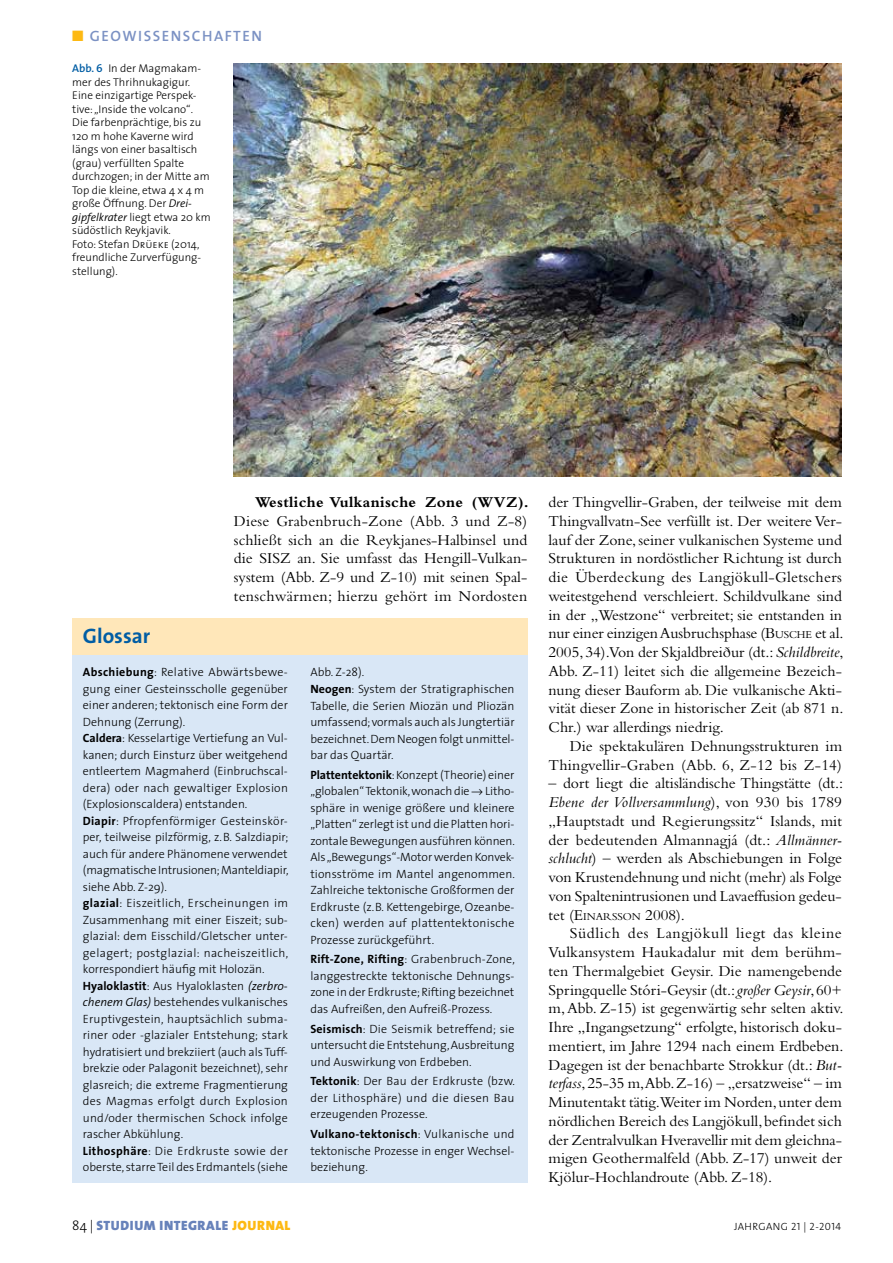
<style>
.page{position:relative;width:893px;height:1263px;background:#fff}
.page>*{position:absolute;margin:0;border:0;box-sizing:border-box;transform-origin:0 0}
.t1{font:700 21px "The Sans";color:#005da4}
.t2{font:15.75px/18.8px "Bembo";color:#000;text-align:justify}
.t3{font:700 15.75px "Bembo";letter-spacing:.02em;color:#000}
.t4{font:600 15px "The Sans";letter-spacing:.1em;color:#7b91c3}
.t5{font:900 13.5px "The Sans";letter-spacing:.04em;color:#6782ba}
.t6{font:300 12px/16.5px "The Sans";color:#000;text-align:justify}
.t7{font:300 11.25px/13.5px "The Sans";color:#000}
.t8{font:10.95px "Bembo";color:#000}
.t9{font:10.5px "The Sans Light Caps";letter-spacing:.04em;color:#000}
.s1{color:#fdb913}
.s2{font-weight:600;color:#005da4}
.s3{font-style:italic}
.s4{font-family:"The Sans Light Caps";font-weight:400}
.s5{font-weight:700}
.s6{font-style:inherit}
.s7{font-size:10.95px}
.s8{font-size:15.75px}
.s9{font-weight:300;color:#000}
</style>
<div class="page">
<img style="left:234px;top:64px;width:608px;height:412px">
<div style="left:72px;top:619px;width:455px;height:36px;background:#ffe7b9"></div>
<div style="left:72px;top:655px;width:455px;height:527px;background:#d9e7f6"></div>
<p class="t4" style="left:72px;top:24px;width:191px"><span class="s1">■</span> GEOWISSENSCHAFTEN</p>
<p class="t7" style="left:72px;top:61px;width:140px"><span class="s2">Abb. 6</span> In der Magmakam&shy;mer des Thrihnukagigur.<br>Eine einzigartige Perspek&shy;tive: „Inside the volcano“.<br>Die farbenprächtige, bis zu<br>120 m hohe Kaverne wird längs von einer basaltisch (grau) verfüllten Spalte durchzogen; in der Mitte am<br>Top die kleine, etwa 4 x 4 m große Öffnung. Der <span class="s3">Drei&shy;gipfelkrater</span> liegt etwa 20 km südöstlich Reykjavik.<br>Foto: Stefan <span class="s4">Drüeke</span> (2014, freundliche Zurverfügung&shy;stellung).</p>
<h2 class="t3" style="left:255px;top:493px;width:275px">Westliche Vulkanische Zone (WVZ).</h2>
<h2 class="t2" style="left:234px;top:511px;width:295px">Diese Grabenbruch-Zone (Abb. 3 und Z-8) schließt sich an die Reykjanes-Halbinsel und die SISZ an. Sie umfasst das Hengill-Vulkan&shy;system (Abb. Z-9 und Z-10) mit seinen Spal&shy;tenschwärmen; hierzu gehört im Nordosten</h2>
<h1 class="t1" style="left:83px;top:619px;width:69px">Glossar</h1>
<p class="t6" style="left:83px;top:663px;width:207px;text-align:left"><span class="s5">Abschiebung</span>: Relative Abwärtsbewe&shy;gung einer Gesteinsscholle gegenüber einer anderen; tektonisch eine Form der Dehnung (Zerrung).<br><span class="s5">Caldera</span>: Kesselartige Vertiefung an Vul&shy;kanen; durch Einsturz über weitgehend entleertem Magmaherd (Einbruchscal&shy;dera) oder nach gewaltiger Explosion (Explosionscaldera) entstanden.<br><span class="s5">Diapir</span>: Pfropfenförmiger Gesteinskör&shy;per, teilweise pilzförmig, z.B. Salzdiapir; auch für andere Phänomene verwendet (magmatische Intrusionen; Manteldiapir, siehe Abb. Z-29).<br><span class="s5">glazial</span>: Eiszeitlich, Erscheinungen im Zusammenhang mit einer Eiszeit; sub&shy;glazial: dem Eisschild/Gletscher unter&shy;gelagert; postglazial: nacheiszeitlich, korrespondiert häufig mit Holozän.<br><span class="s5">Hyaloklastit</span>: Aus Hyaloklasten <span class="s3">(zerbro&shy;chenem Glas)</span> bestehendes vulkanisches Eruptivgestein, hauptsächlich subma&shy;riner oder -glazialer Entstehung; stark hydratisiert und brekziiert (auch als Tuff&shy;brekzie oder Palagonit bezeichnet), sehr glasreich; die extreme Fragmentierung des Magmas erfolgt durch Explosion und/oder thermischen Schock infolge rascher Abkühlung.<br><span class="s5">Lithosphäre</span>: Die Erdkruste sowie der oberste, starre Teil des Erdmantels (siehe</p>
<p class="t6" style="left:310px;top:664px;width:206px;text-align:left">Abb. Z-28).<br><span class="s5">Neogen</span>: System der Stratigraphischen<br>Tabelle, die Serien Miozän und Pliozän umfassend; vormals auch als Jungtertiär bezeichnet. Dem Neogen folgt unmittel&shy;bar das Quartär.</p>
<p class="t6" style="left:310px;top:766px;width:206px"><span class="s5">Plattentektonik</span>: Konzept (Theorie) einer „globalen“ Tektonik, wonach die → Litho&shy;sphäre in wenige größere und kleinere „Platten“ zerlegt ist und die Platten hori&shy;zontale Bewegungen ausführen können.<br>Als „Bewegungs“-Motor werden Konvek&shy;tionsströme im Mantel angenommen.<br>Zahlreiche tektonische Großformen der Erdkruste (z.B. Kettengebirge, Ozeanbe&shy;cken) werden auf plattentektonische Prozesse zurückgeführt.</p>
<p class="t6" style="left:310px;top:951px;width:206px"><span class="s5">Rift-Zone, Rifting</span>: Grabenbruch-Zone, langgestreckte tektonische Dehnungs&shy;zone in der Erdkruste; Rifting bezeichnet das Aufreißen, den Aufreiß-Prozess.</p>
<p class="t6" style="left:310px;top:1020px;width:206px"><span class="s5">Seismisch</span>: Die Seismik betreffend; sie untersucht die Entstehung, Ausbreitung und Auswirkung von Erdbeben.</p>
<p class="t6" style="left:310px;top:1072px;width:206px"><span class="s5">Tektonik</span>: Der Bau der Erdkruste (bzw. der Lithosphäre) und die diesen Bau erzeugenden Prozesse.</p>
<p class="t6" style="left:310px;top:1125px;width:206px"><span class="s5">Vulkano-tektonisch</span>: Vulkanische und tektonische Prozesse in enger Wechsel&shy;beziehung.</p>
<p class="t2" style="left:548px;top:492px;width:296px">der Thingvellir-Graben, der teilweise mit dem Thingvallvatn-See verfüllt ist. Der weitere Ver&shy;lauf der Zone, seiner vulkanischen Systeme und Strukturen in nordöstlicher Richtung ist durch die Überdeckung des Langjökull-Gletschers weitestgehend verschleiert. Schildvulkane sind in der „Westzone“ verbreitet; sie entstanden in nur einer einzigen Ausbruchsphase (<span class="s6">B</span><span class="s7">USCHE</span> et al.<br>2005, 34).Von der Skjaldbreiður (dt.: <span class="s3">Schildbreite</span>, Abb. Z-11) leitet sich die allgemeine Bezeich&shy;nung dieser Bauform ab. Die vulkanische Akti&shy;vität dieser Zone in historischer Zeit (ab 871 n.<br>Chr.) war allerdings niedrig.</p>
<h2 class="t2" style="left:549px;top:736px;width:295px;text-align:right">Die spektakulären Dehnungsstrukturen im<br>Thingvellir-Graben (Abb. 6, Z-12 bis Z-14)</h2>
<p class="t2" style="left:549px;top:774px;width:296px">– dort liegt die altisländische Thingstätte (dt.:<br><span class="s3">Ebene der Vollversammlung</span>), von 930 bis 1789 „Hauptstadt und Regierungssitz“ Islands, mit der bedeutenden Almannagjá (dt.: <span class="s3">Allmänner&shy;schlucht</span>) – werden als Abschiebungen in Folge von Krustendehnung und nicht (mehr) als Folge von Spaltenintrusionen und Lavaeffusion gedeu-</p>
<p class="t8" style="left:549px;top:910px;width:138px"><span class="s8">tet (</span><span class="s8">E</span>INARSSON <span class="s8">2008</span><span class="s8">).</span></p>
<p class="t2" style="left:548px;top:924px;width:296px;text-indent:21px">Südlich des Langjökull liegt das kleine Vulkansystem Haukadalur mit dem berühm&shy;ten Thermalgebiet Geysir. Die namengebende Springquelle Stóri-Geysir (dt.: <span class="s3">großer Geysir</span>, 60+ m, Abb. Z-15) ist gegenwärtig sehr selten aktiv.<br>Ihre „Ingangsetzung“ erfolgte, historisch doku&shy;mentiert, im Jahre 1294 nach einem Erdbeben.<br>Dagegen ist der benachbarte Strokkur (dt.: <span class="s3">But&shy;terfass</span>, 25-35 m,Abb. Z-16) – „ersatzweise“ – im Minutentakt tätig.Weiter im Norden, unter dem nördlichen Bereich des Langjökull, befindet sich der Zentralvulkan Hveravellir mit dem gleichna&shy;migen Geothermalfeld (Abb. Z-17) unweit der Kjölur-Hochlandroute (Abb. Z-18).</p>
<p class="t5" style="left:72px;top:1214px;width:220px"><span class="s9">84 |</span> STUDIUM INTEGRALE <span class="s1">JOURNAL</span></p>
<p class="t9" style="left:734px;top:1218px;width:108px">JAHRGANG 21 | 2-2014</p>
</div>
